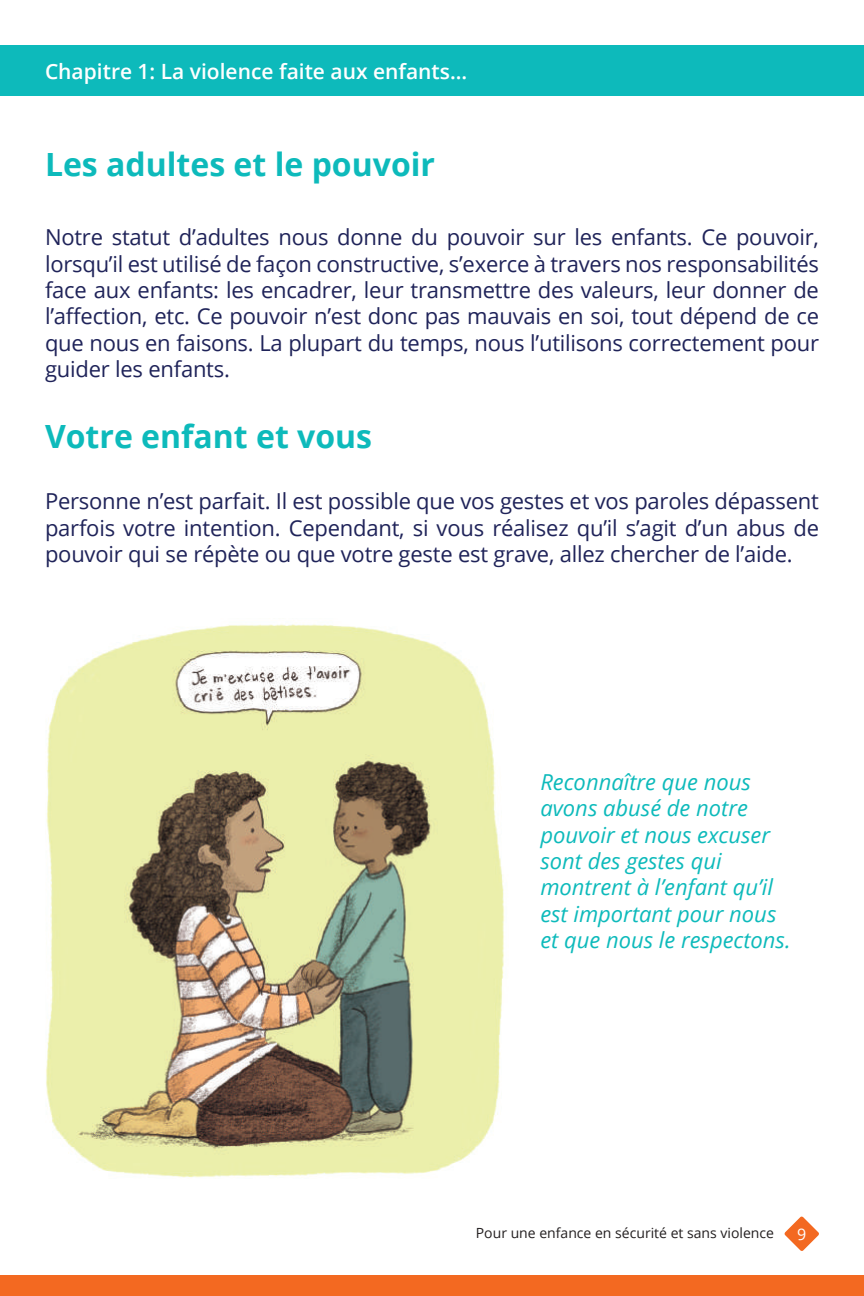
<style>
.page{position:relative;width:864px;height:1296px;background:#fff}
.page>*{position:absolute;margin:0;border:0;box-sizing:border-box;transform-origin:0 0}
.t1{font:700 32px "Open Sans";color:#0dbabb}
.t2{font:22px/26.4px "Open Sans";letter-spacing:-.01em;color:#1f2359;text-align:justify}
.t3{font:italic 22px/26.4px "Open Sans";color:#0dbabb}
.t4{font:600 21px "Open Sans";color:#fff}
.t5{font:16px "Open Sans";color:#fff}
.t6{font:14px "Open Sans";color:#231f20}
</style>
<div class="page">
<div style="left:0;top:1275px;width:864px;height:21px;background:#f36921"></div>
<img style="left:46px;top:624px;width:459px;height:554px">
<div style="left:0;top:45px;width:864px;height:51px;background:#0dbabb"></div>
<svg style="left:784px;top:1216px;width:35px;height:35px"></svg>
<p class="t4" style="left:45px;top:57px;width:424px">Chapitre 1: La violence faite aux enfants...</p>
<h1 class="t1" style="left:45px;top:142px;width:392px">Les adultes et le pouvoir</h1>
<p class="t2" style="left:45px;top:223px;width:776px">Notre statut d’adultes nous donne du pouvoir sur les enfants. Ce pouvoir, lorsqu’il est utilisé de façon constructive, s’exerce à travers nos responsabilités face aux enfants: les encadrer, leur transmettre des valeurs, leur donner de l’affection, etc. Ce pouvoir n’est donc pas mauvais en soi, tout dépend de ce que nous en faisons. La plupart du temps, nous l’utilisons correctement pour guider les enfants.</p>
<h1 class="t1" style="left:45px;top:414px;width:329px">Votre enfant et vous</h1>
<p class="t2" style="left:45px;top:487px;width:776px">Personne n’est parfait. Il est possible que vos gestes et vos paroles dépassent parfois votre intention. Cependant, si vous réalisez qu’il s’agit d’un abus de pouvoir qui se répète ou que votre geste est grave, allez chercher de l’aide.</p>
<p class="t3" style="left:540px;top:768px;width:252px">Reconnaître que nous avons abusé de notre pouvoir et nous excuser sont des gestes qui montrent à l’enfant qu’il est important pour nous et que nous le respectons.</p>
<p class="t6" style="left:476px;top:1223px;width:300px">Pour une enfance en sécurité et sans violence</p>
<p class="t5" style="left:797px;top:1223px;width:11px">9</p>
</div>
